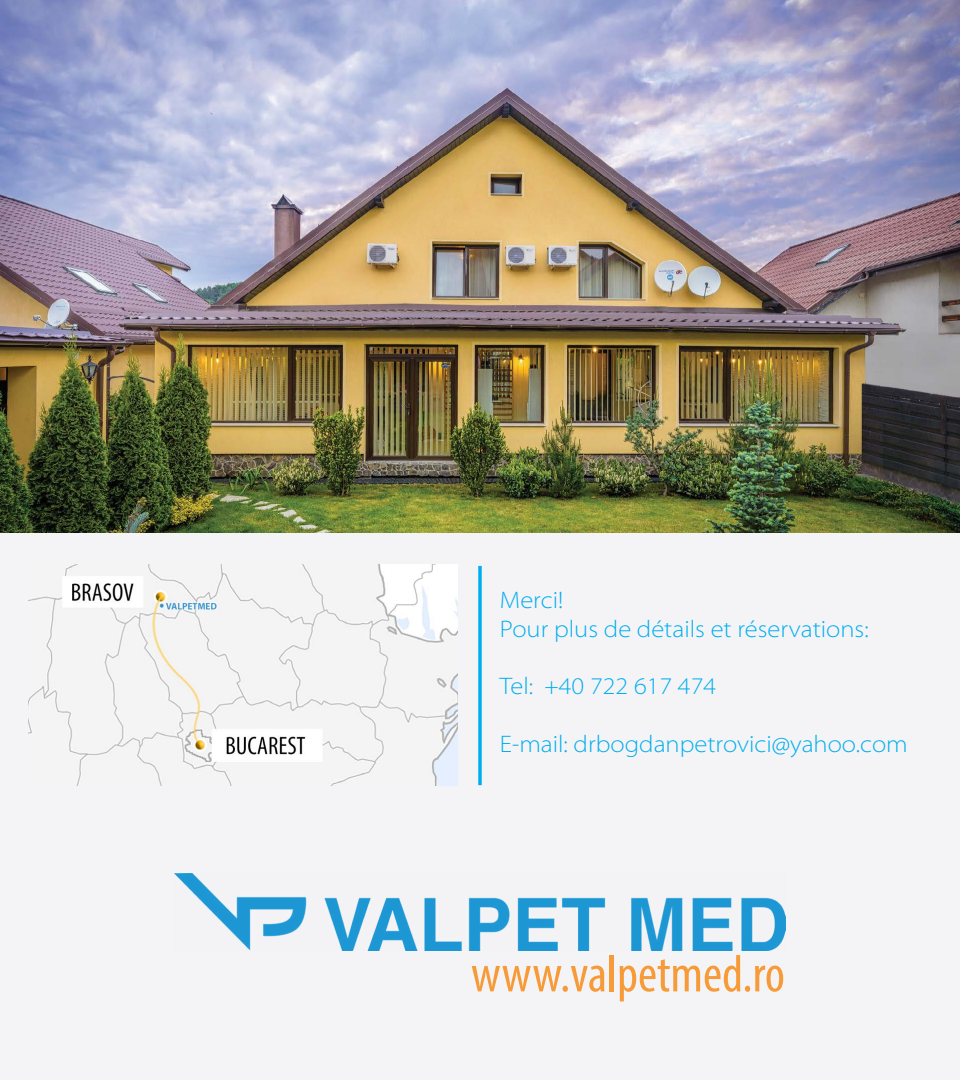
<style>
.page{position:relative;width:960px;height:1080px;background:#f4f4f6}
.page>*{position:absolute;margin:0;border:0;box-sizing:border-box;transform-origin:0 0}
.t1{font:condensed 52.5px "Myriad Pro";color:#f79b38}
.t2{font:300 semi-expanded 24px/28.8px "Myriad Pro";color:#00aeef}
.t3{font:6px "Minion Pro";color:#000}
</style>
<div class="page">
<img style="left:0;top:0;width:960px;height:533px">
<img style="left:175px;top:874px;width:610px;height:77px">
<img style="left:29px;top:564px;width:428px;height:221px">
<svg style="left:478px;top:566px;width:4px;height:219px"></svg>
<p class="t3" style="left:108px;top:375px;width:5px">+</p>
<p class="t2" style="left:500px;top:586px;width:370px">Merci!<br>Pour plus de détails et réservations:</p>
<p class="t2" style="left:500px;top:672px;width:218px">Tel: +40 722 617 474</p>
<p class="t2" style="left:500px;top:730px;width:409px">E-mail: drbogdanpetrovici@yahoo.com</p>
<h1 class="t1" style="left:471px;top:942px;width:315px">www.valpetmed.ro</h1>
</div>
